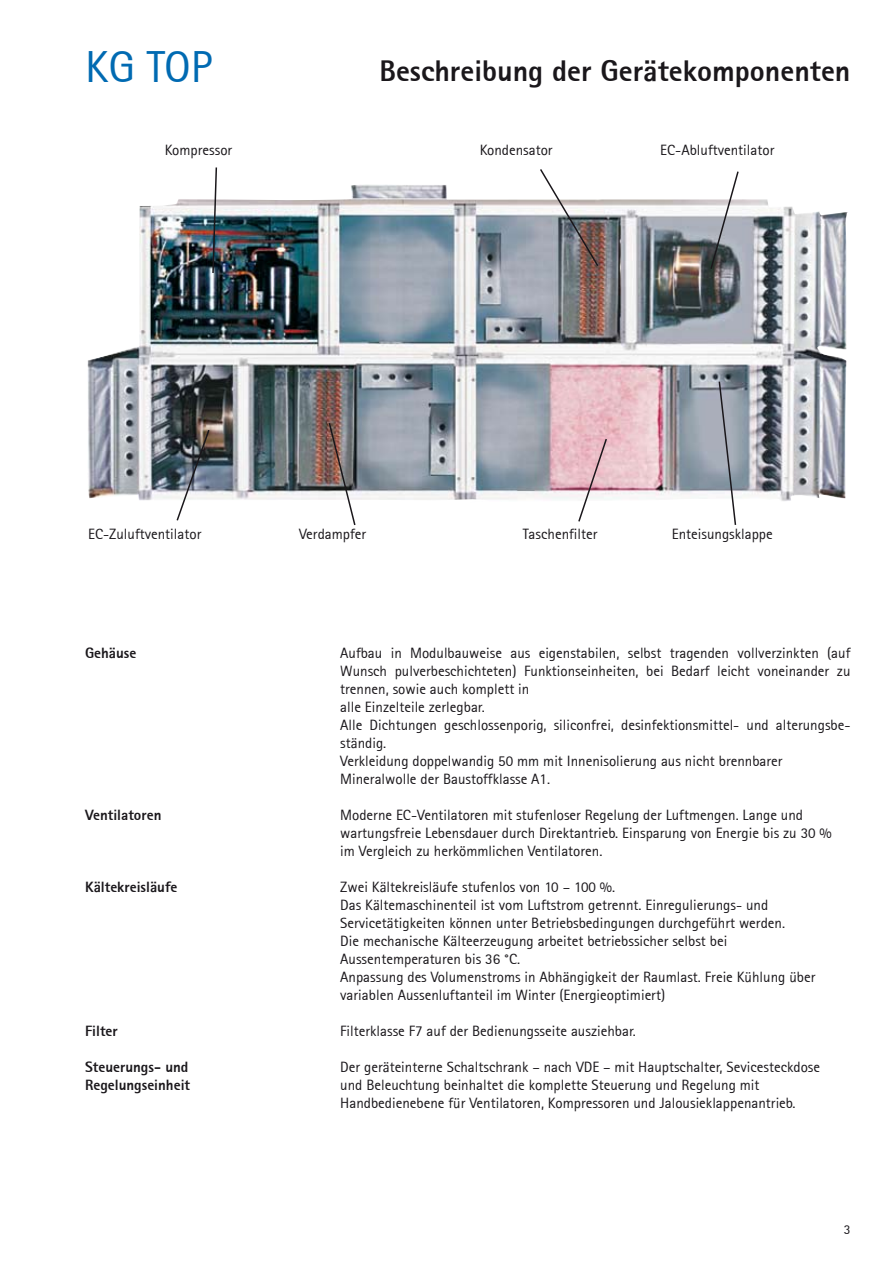
<style>
.page{position:relative;width:893px;height:1263px;background:#fff}
.page>*{position:absolute;margin:0;border:0;box-sizing:border-box;transform-origin:0 0}
.t1{font:45px "Rotis Sans Serif 55";color:#006ab2}
.t2{font:30px "Rotis Sans Serif Extra Bold 75";color:#1a171b}
.t3{font:15px/18px "Rotis Sans Serif 55";color:#1a171b}
.t4{font:15px/18px "Rotis Sans Serif Extra Bold 75";color:#1a171b}
.t5{font:13.5px "Rotis Sans Serif 55";color:#1a171b}
</style>
<div class="page">
<img style="left:87px;top:184px;width:760px;height:317px">
<svg style="left:718px;top:380px;width:19px;height:145px"></svg>
<svg style="left:577px;top:437px;width:31px;height:85px"></svg>
<svg style="left:328px;top:421px;width:29px;height:105px"></svg>
<svg style="left:175px;top:428px;width:36px;height:93px"></svg>
<svg style="left:211px;top:167px;width:7px;height:108px"></svg>
<svg style="left:539px;top:169px;width:61px;height:99px"></svg>
<svg style="left:709px;top:171px;width:31px;height:100px"></svg>
<h1 class="t1" style="left:85px;top:40px;width:129px">KG TOP</h1>
<h2 class="t2" style="left:379px;top:52px;width:473px">Beschreibung der Gerätekomponenten</h2>
<p class="t3" style="left:165px;top:141px;width:69px">Kompressor</p>
<p class="t3" style="left:480px;top:141px;width:75px">Kondensator</p>
<p class="t3" style="left:660px;top:141px;width:116px">EC-Abluftventilator</p>
<p class="t3" style="left:88px;top:524px;width:115px">EC-Zuluftventilator</p>
<p class="t3" style="left:299px;top:524px;width:69px">Verdampfer</p>
<p class="t3" style="left:523px;top:524px;width:76px">Taschenfilter</p>
<p class="t3" style="left:672px;top:524px;width:103px">Enteisungsklappe</p>
<p class="t4" style="left:85px;top:644px;width:53px">Gehäuse</p>
<p class="t4" style="left:85px;top:806px;width:78px">Ventilatoren</p>
<p class="t4" style="left:85px;top:878px;width:94px">Kältekreisläufe</p>
<p class="t4" style="left:85px;top:1022px;width:34px">Filter</p>
<p class="t4" style="left:85px;top:1058px;width:107px">Steuerungs- und<br>Regelungseinheit</p>
<p class="t3" style="left:340px;top:644px;width:512px">Aufbau in Modulbauweise aus eigenstabilen, selbst tragenden vollverzinkten (auf Wunsch pulverbeschichteten) Funktionseinheiten, bei Bedarf leicht voneinander zu trennen, sowie auch komplett in<br>alle Einzelteile zerlegbar.<br>Alle Dichtungen geschlossenporig, siliconfrei, desinfektionsmittel- und alterungsbe&shy;ständig.<br>Verkleidung doppelwandig 50 mm mit Innenisolierung aus nicht brennbarer Mineralwolle der Baustoffklasse A1.</p>
<p class="t3" style="left:340px;top:806px;width:493px">Moderne EC-Ventilatoren mit stufenloser Regelung der Luftmengen. Lange und wartungsfreie Lebensdauer durch Direktantrieb. Einsparung von Energie bis zu 30 % im Vergleich zu herkömmlichen Ventilatoren.</p>
<p class="t3" style="left:340px;top:878px;width:477px">Zwei Kältekreisläufe stufenlos von 10 – 100 %.<br>Das Kältemaschinenteil ist vom Luftstrom getrennt. Einregulierungs- und Servicetätigkeiten können unter Betriebsbedingungen durchgeführt werden.<br>Die mechanische Kälteerzeugung arbeitet betriebssicher selbst bei Aussentemperaturen bis 36 °C.<br>Anpassung des Volumenstroms in Abhängigkeit der Raumlast. Freie Kühlung über variablen Aussenluftanteil im Winter (Energieoptimiert)</p>
<p class="t3" style="left:340px;top:1022px;width:297px">Filterklasse F7 auf der Bedienungsseite ausziehbar.</p>
<p class="t3" style="left:340px;top:1058px;width:481px">Der geräteinterne Schaltschrank – nach VDE – mit Hauptschalter, Sevicesteckdose und Beleuchtung beinhaltet die komplette Steuerung und Regelung mit<br>Handbedienebene für Ventilatoren, Kompressoren und Jalousieklappenantrieb.</p>
<p class="t5" style="left:844px;top:1221px;width:8px">3</p>
</div>
